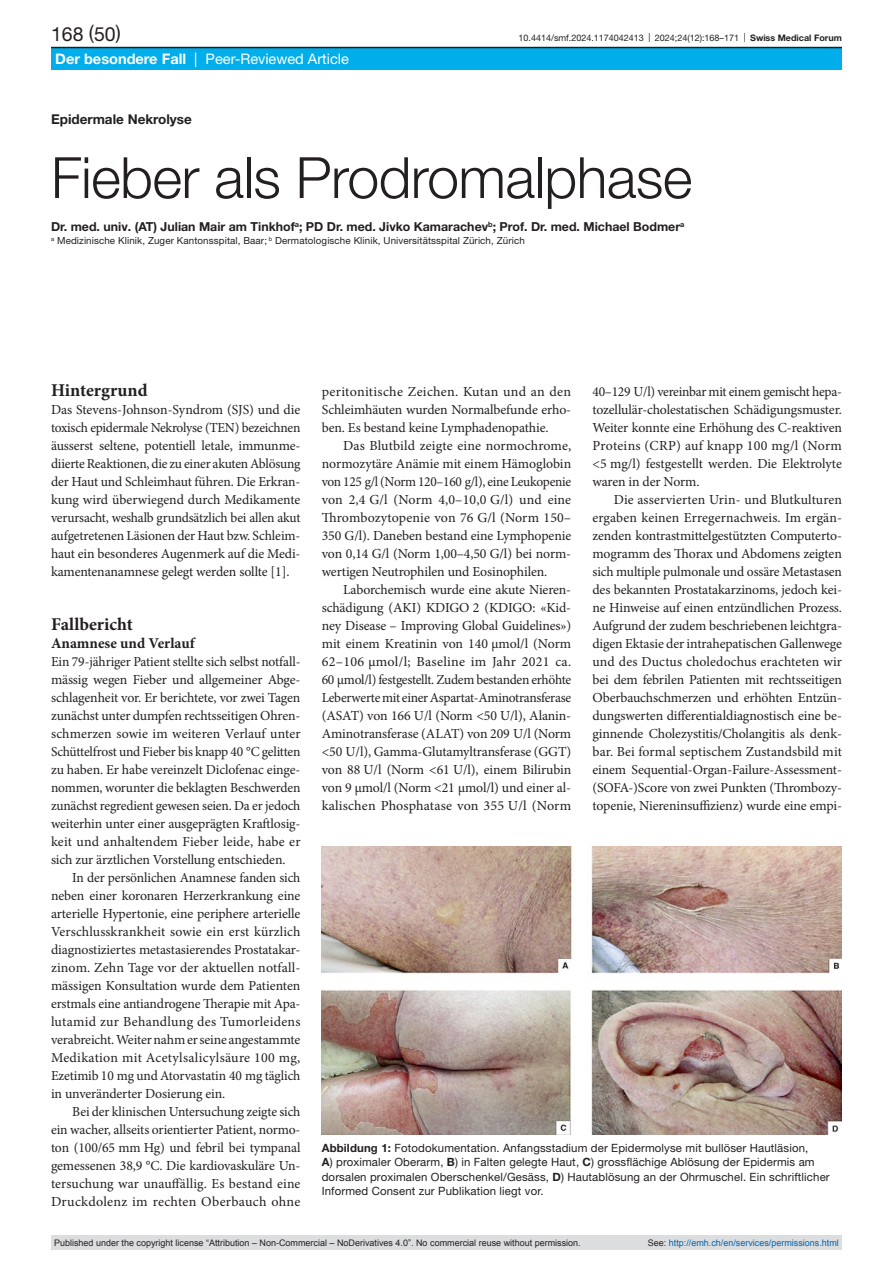
<style>
.page{position:relative;width:893px;height:1263px;background:#fff}
.page>*{position:absolute;margin:0;border:0;box-sizing:border-box;transform-origin:0 0}
.article-title-L38{font:300 57px "Helvetica Neue LT Pro";letter-spacing:-.01em;color:#231f20}
.t1{font:19.5px "Helvetica Neue LT Pro";color:#231f20}
.head1{font:700 18px "Minion Pro";color:#231f20}
.head2{font:700 15px "Minion Pro";color:#231f20}
.t2{font:14.55px "Helvetica Neue LT Pro";color:#fff}
.paragraph-indent{font:13.8px/18px "Minion Pro";letter-spacing:-.01em;color:#231f20;text-align:justify}
.paragraph{font:13.8px/18px "Minion Pro";letter-spacing:-.01em;color:#231f20;text-align:justify}
.pre-heading{font:700 13.5px "Helvetica Neue LT Pro";color:#231f20}
.authors{font:700 12.3px "Helvetica Neue LT Pro";color:#231f20}
.figure-caption{font:11.4px/14.2px "Helvetica Neue LT Pro";letter-spacing:.01em;color:#231f20}
.affiliations{font:9.75px "Helvetica Neue LT Pro";letter-spacing:.01em;color:#231f20}
.t3{font:9px "Arial";color:#231f20}
.t4{font:9px "Helvetica Neue LT Pro";color:#231f20}
.t5{font:9px "Arial";color:#0066b3}
.s1{font-weight:700}
.s2{color:#231f20}
</style>
<div class="page">
<img style="left:322px;top:846px;width:520px;height:288px">
<div style="left:51px;top:47px;width:791px;height:23px;background:#00aeeb"></div>
<hr style="left:51px;top:47px;width:791px;height:1px;background:#231f20">
<div style="left:51px;top:1235px;width:791px;height:15px;background:#dcdddf"></div>
<h2 class="t1" style="left:51px;top:22px;width:71px">168 (50)</h2>
<p class="t2" style="left:55px;top:49px;width:295px"><span class="s1">Der besondere Fall</span> | Peer-Reviewed Article</p>
<p class="t4" style="left:518px;top:32px;width:325px">10.4414/smf.2024.1174042413 | 2024;24(12):168–171 | <span class="s1">Swiss Medical Forum</span></p>
<p class="pre-heading" style="left:51px;top:111px;width:142px">Epidermale Nekrolyse</p>
<p class="article-title-L38" style="left:51px;top:143px;width:643px">Fieber als Prodromalphase</p>
<p class="authors" style="left:51px;top:219px;width:635px">Dr. med. univ. (AT) Julian Mair am Tinkhof<sup>a</sup>; PD Dr. med. Jivko Kamarachev<sup>b</sup>; Prof. Dr. med. Michael Bodmer<sup>a</sup></p>
<p class="affiliations" style="left:51px;top:235px;width:475px"><sup>a</sup> Medizinische Klinik, Zuger Kantonsspital, Baar; <sup>b</sup> Dermatologische Klinik, Universitätsspital Zürich, Zürich</p>
<p class="head1" style="left:51px;top:378px;width:98px">Hintergrund</p>
<p class="paragraph" style="left:51px;top:401px;width:251px">Das Stevens-Johnson-Syndrom (SJS) und die toxisch epidermale Nekrolyse (TEN) bezeichnen äusserst seltene, potentiell letale, immunme&shy;diierte Reaktionen, die zu einer akuten Ablösung der Haut und Schleimhaut führen. Die Erkran&shy;kung wird überwiegend durch Medikamente verursacht, weshalb grundsätzlich bei allen akut aufgetretenen Läsionen der Haut bzw. Schleim&shy;haut ein besonderes Augenmerk auf die Medi&shy;kamentenanamnese gelegt werden sollte [1].</p>
<p class="head1" style="left:51px;top:612px;width:84px">Fallbericht</p>
<p class="head2" style="left:51px;top:633px;width:145px">Anamnese und Verlauf</p>
<p class="paragraph" style="left:51px;top:653px;width:251px">Ein 79-jähriger Patient stellte sich selbst notfall&shy;mässig wegen Fieber und allgemeiner Abge&shy;schlagenheit vor. Er berichtete, vor zwei Tagen zunächst unter dumpfen rechtsseitigen Ohren&shy;schmerzen sowie im weiteren Verlauf unter Schüttelfrost und Fieber bis knapp 40 °C gelitten zu haben. Er habe vereinzelt Diclofenac einge&shy;nommen, worunter die beklagten Beschwerden zunächst regredient gewesen seien. Da er jedoch weiterhin unter einer ausgeprägten Kraftlosig&shy;keit und anhaltendem Fieber leide, habe er sich zur ärztlichen Vorstellung entschieden.</p>
<p class="paragraph-indent" style="left:51px;top:869px;width:251px;text-indent:21px">In der persönlichen Anamnese fanden sich neben einer koronaren Herzerkrankung eine arterielle Hypertonie, eine periphere arterielle Verschlusskrankheit sowie ein erst kürzlich diagnostiziertes metastasierendes Prostatakar&shy;zinom. Zehn Tage vor der aktuellen notfall&shy;mässigen Konsultation wurde dem Patienten erstmals eine antiandrogene Therapie mit Apa&shy;lutamid zur Behandlung des Tumorleidens verabreicht. Weiter nahm er seine angestammte Medikation mit Acetylsalicylsäure 100 mg, Ezetimib 10 mg und Atorvastatin 40 mg täglich in unveränderter Dosierung ein.</p>
<p class="paragraph-indent" style="left:51px;top:1103px;width:251px;text-indent:21px">Bei der klinischen Untersuchung zeigte sich ein wacher, allseits orientierter Patient, normo&shy;ton (100/65 mm Hg) und febril bei tympanal gemessenen 38,9 °C. Die kardiovaskuläre Un&shy;tersuchung war unauffällig. Es bestand eine Druckdolenz im rechten Oberbauch ohne</p>
<p class="paragraph-indent" style="left:322px;top:383px;width:251px">peritonitische Zeichen. Kutan und an den Schleimhäuten wurden Normalbefunde erho&shy;ben. Es bestand keine Lymphadenopathie.</p>
<p class="paragraph-indent" style="left:322px;top:437px;width:251px;text-indent:21px">Das Blutbild zeigte eine normochrome, normozytäre Anämie mit einem Hämoglobin von 125 g/l (Norm 120–160 g/l), eine Leukopenie von 2,4 G/l (Norm 4,0–10,0 G/l) und eine Thrombozytopenie von 76 G/l (Norm 150– 350 G/l). Daneben bestand eine Lymphopenie von 0,14 G/l (Norm 1,00–4,50 G/l) bei norm&shy;wertigen Neutrophilen und Eosinophilen.</p>
<p class="paragraph-indent" style="left:322px;top:581px;width:251px;text-indent:21px">Laborchemisch wurde eine akute Nieren&shy;schädigung (AKI) KDIGO 2 (KDIGO: «Kid&shy;ney Disease – Improving Global Guidelines») mit einem Kreatinin von 140 µmol/l (Norm 62–106 µmol/l; Baseline im Jahr 2021 ca.<br>60 µmol/l) festgestellt. Zudem bestanden erhöhte Leberwerte mit einer Aspartat-Aminotransferase (ASAT) von 166 U/l (Norm &lt;50 U/l), Alanin-Aminotransferase (ALAT) von 209 U/l (Norm &lt;50 U/l), Gamma-Glutamyltransferase (GGT) von 88 U/l (Norm &lt;61 U/l), einem Bilirubin von 9 µmol/l (Norm &lt;21 µmol/l) und einer al&shy;kalischen Phosphatase von 355 U/l (Norm</p>
<p class="paragraph-indent" style="left:592px;top:383px;width:251px">40–129 U/l) vereinbar mit einem gemischt hepa&shy;tozellulär-cholestatischen Schädigungsmuster.<br>Weiter konnte eine Erhöhung des C-reaktiven Proteins (CRP) auf knapp 100 mg/l (Norm &lt;5 mg/l) festgestellt werden. Die Elektrolyte waren in der Norm.</p>
<p class="paragraph-indent" style="left:592px;top:491px;width:251px;text-indent:21px">Die asservierten Urin- und Blutkulturen ergaben keinen Erregernachweis. Im ergän&shy;zenden kontrastmittelgestützten Computerto&shy;mogramm des Thorax und Abdomens zeigten sich multiple pulmonale und ossäre Metastasen des bekannten Prostatakarzinoms, jedoch kei&shy;ne Hinweise auf einen entzündlichen Prozess.<br>Aufgrund der zudem beschriebenen leichtgra&shy;digen Ektasie der intrahepatischen Gallenwege und des Ductus choledochus erachteten wir bei dem febrilen Patienten mit rechtsseitigen Oberbauchschmerzen und erhöhten Entzün&shy;dungswerten differentialdiagnostisch eine be&shy;ginnende Cholezystitis/Cholangitis als denk&shy;bar. Bei formal septischem Zustandsbild mit einem Sequential-Organ-Failure-Assessment-(SOFA-)Score von zwei Punkten (Thrombozy&shy;topenie, Niereninsuffizienz) wurde eine empi-</p>
<p class="figure-caption" style="left:322px;top:1141px;width:509px"><span class="s1">Abbildung 1:</span> Fotodokumentation. Anfangsstadium der Epidermolyse mit bullöser Hautläsion,<br><span class="s1">A</span>) proximaler Oberarm, <span class="s1">B</span>) in Falten gelegte Haut, <span class="s1">C</span>) grossflächige Ablösung der Epidermis am dorsalen proximalen Oberschenkel/Gesäss, <span class="s1">D</span>) Hautablösung an der Ohrmuschel. Ein schriftlicher Informed Consent zur Publikation liegt vor.</p>
<p class="t3" style="left:54px;top:1237px;width:528px">Published under the copyright license “Attribution – Non-Commercial – NoDerivatives 4.0”. No commercial reuse without permission.</p>
<p class="t5" style="left:648px;top:1237px;width:193px"><span class="s2">See:</span> http://emh.ch/en/services/permissions.html</p>
</div>
